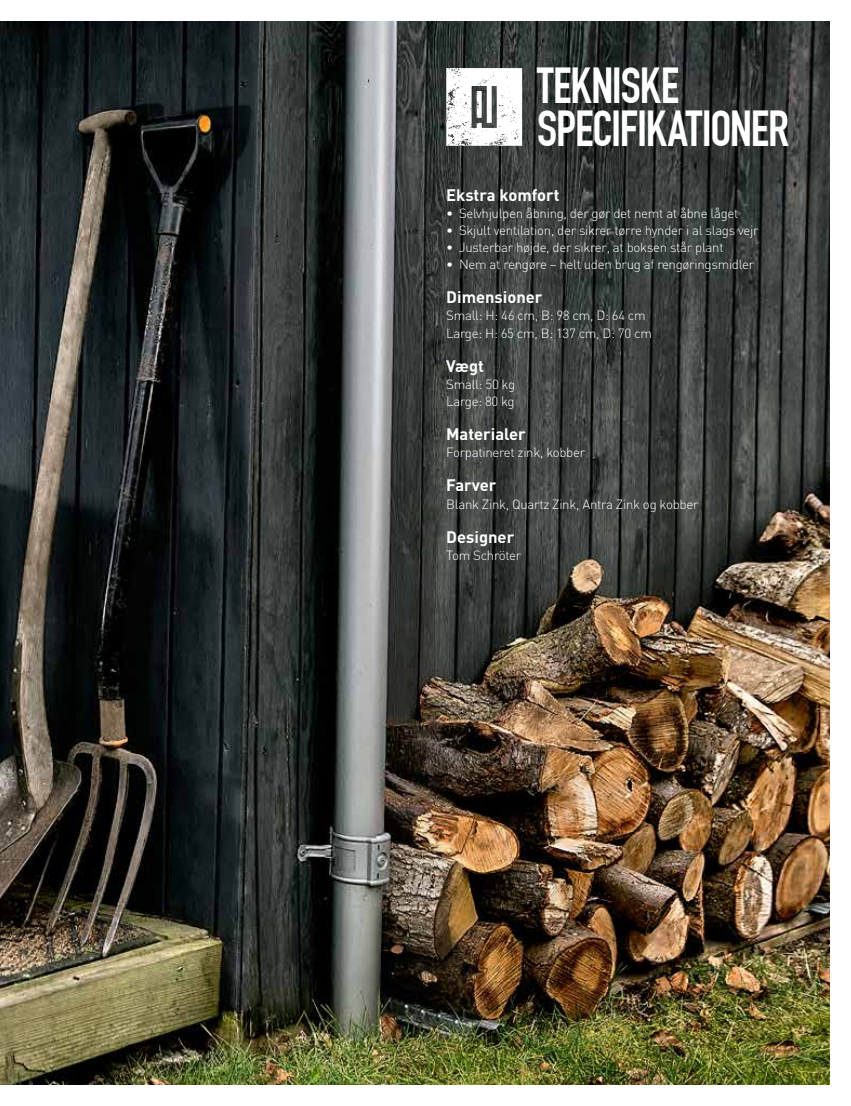
<style>
.page{position:relative;width:851px;height:1106px;background:#fff}
.page>*{position:absolute;margin:0;border:0;box-sizing:border-box;transform-origin:0 0}
.t1{font:700 49.5px/42.5px "DIN Condensed";letter-spacing:-.02em;color:#fff}
.t2{font:700 16.5px "DIN";color:#fff}
.t3{font:300 13.2px/17.1px "DIN";letter-spacing:-.02em;color:#fff}
</style>
<div class="page">
<img style="left:0;top:21px;width:829px;height:1063px">
<img style="left:446px;top:68px;width:76px;height:78px">
<h1 class="t1" style="left:537px;top:65px;width:254px">TEKNISKE<br>SPECIFIKATIONER</h1>
<p class="t2" style="left:446px;top:184px;width:115px">Ekstra komfort</p>
<p class="t3" style="left:446px;top:204px;width:294px">• Selvhjulpen åbning, der gør det nemt at åbne låget</p>
<p class="t3" style="left:446px;top:221px;width:314px">• Skjult ventilation, der sikrer tørre hynder i al slags vejr</p>
<p class="t3" style="left:446px;top:238px;width:279px">• Justerbar højde, der sikrer, at boksen står plant</p>
<p class="t3" style="left:446px;top:256px;width:309px">• Nem at rengøre – helt uden brug af rengøringsmidler</p>
<p class="t2" style="left:446px;top:286px;width:98px">Dimensioner</p>
<p class="t3" style="left:446px;top:307px;width:207px">Small: H: 46 cm, B: 98 cm, D: 64 cm<br>Large: H: 65 cm, B: 137 cm, D: 70 cm</p>
<p class="t2" style="left:446px;top:355px;width:39px">Vægt</p>
<p class="t3" style="left:446px;top:375px;width:70px">Small: 50 kg<br>Large: 80 kg</p>
<p class="t2" style="left:446px;top:423px;width:81px">Materialer</p>
<p class="t3" style="left:446px;top:444px;width:140px">Forpatineret zink, kobber</p>
<p class="t2" style="left:446px;top:475px;width:52px">Farver</p>
<p class="t3" style="left:446px;top:495px;width:254px">Blank Zink, Quartz Zink, Antra Zink og kobber</p>
<p class="t2" style="left:446px;top:526px;width:69px">Designer</p>
<p class="t3" style="left:446px;top:546px;width:77px">Tom Schröter</p>
</div>
